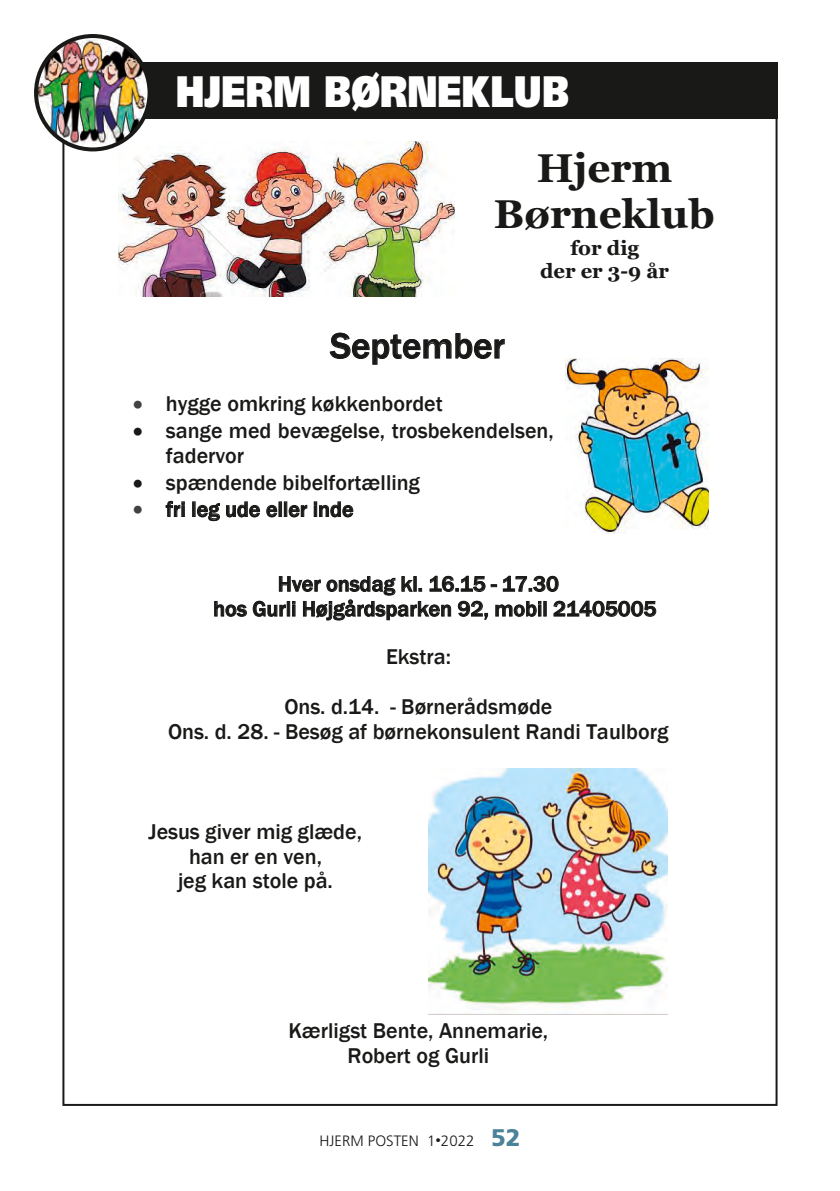
<style>
.page{position:relative;width:840px;height:1191px;background:#fff}
.page>*{position:absolute;margin:0;border:0;box-sizing:border-box;transform-origin:0 0}
.t1{font:900 44px "Frutiger LT Std";color:#fff;scale:.8 1}
.t2{font:700 40.2px/45.8px "Georgia";color:#191918;text-align:center}
.t3{font:500 36.8px "Franklin Gothic";color:#191918}
.t4{font:500 22px/25px "Franklin Gothic";color:#191918;text-align:center}
.t5{font:700 20.2px/23px "Georgia";color:#191918;text-align:center}
.t6{font:300 15px "Frutiger LT Std";color:#191918}
.s1{color:#434241}
.s2{font-size:11px}
.s3{font-weight:900;font-size:24px;color:#4b8299}
</style>
<div class="page">
<div style="left:62px;top:62px;width:715px;height:57px;background:#191918"></div>
<img style="left:118px;top:141px;width:336px;height:155px">
<img style="left:565px;top:359px;width:143px;height:174px">
<img style="left:428px;top:768px;width:239px;height:246px">
<img style="left:36px;top:36px;width:113px;height:113px;border-radius:57px">
<div style="left:34px;top:34px;width:117px;height:117px;border:4px solid #191918;border-radius:50%"></div>
<h1 class="t1" style="left:176px;top:65px;width:493px">HJERM BØRNEKLUB</h1>
<h2 class="t2" style="left:493px;top:146px;width:222px">Hjerm<br>Børneklub</h2>
<p class="t5" style="left:540px;top:237px;width:130px">for dig<br>der er 3-9 år</p>
<h3 class="t3" style="left:330px;top:323px;width:176px">September</h3>
<p class="t4" style="left:133px;top:391px;width:311px"><span class="s1">•</span> hygge omkring køkkenbordet</p>
<p class="t4" style="left:166px;top:418px;width:389px;text-align:left;text-indent:-33px">• sange med bevægelse, trosbekendelsen, fadervor</p>
<p class="t4" style="left:133px;top:470px;width:288px">• spændende bibelfortælling</p>
<p class="t4" style="left:133px;top:497px;width:222px"><span class="s1">•</span> fri leg ude eller inde</p>
<p class="t4" style="left:213px;top:572px;width:444px;text-align:left;text-indent:64px">Hver onsdag kl. 16.15 - 17.30<br>hos Gurli Højgårdsparken 92, mobil 21405005</p>
<p class="t4" style="left:386px;top:644px;width:66px">Ekstra:</p>
<p class="t4" style="left:168px;top:694px;width:501px">Ons. d.14. - Børnerådsmøde<br>Ons. d. 28. - Besøg af børnekonsulent Randi Taulborg</p>
<p class="t4" style="left:148px;top:819px;width:215px">Jesus giver mig glæde, han er en ven,<br>jeg kan stole på.</p>
<p class="t4" style="left:288px;top:1018px;width:261px">Kærligst Bente, Annemarie,<br>Robert og Gurli</p>
<p class="t6" style="left:319px;top:1132px;width:202px">HJERM POSTEN 1<span class="s2">•</span>2022 <span class="s3">52</span></p>
</div>
